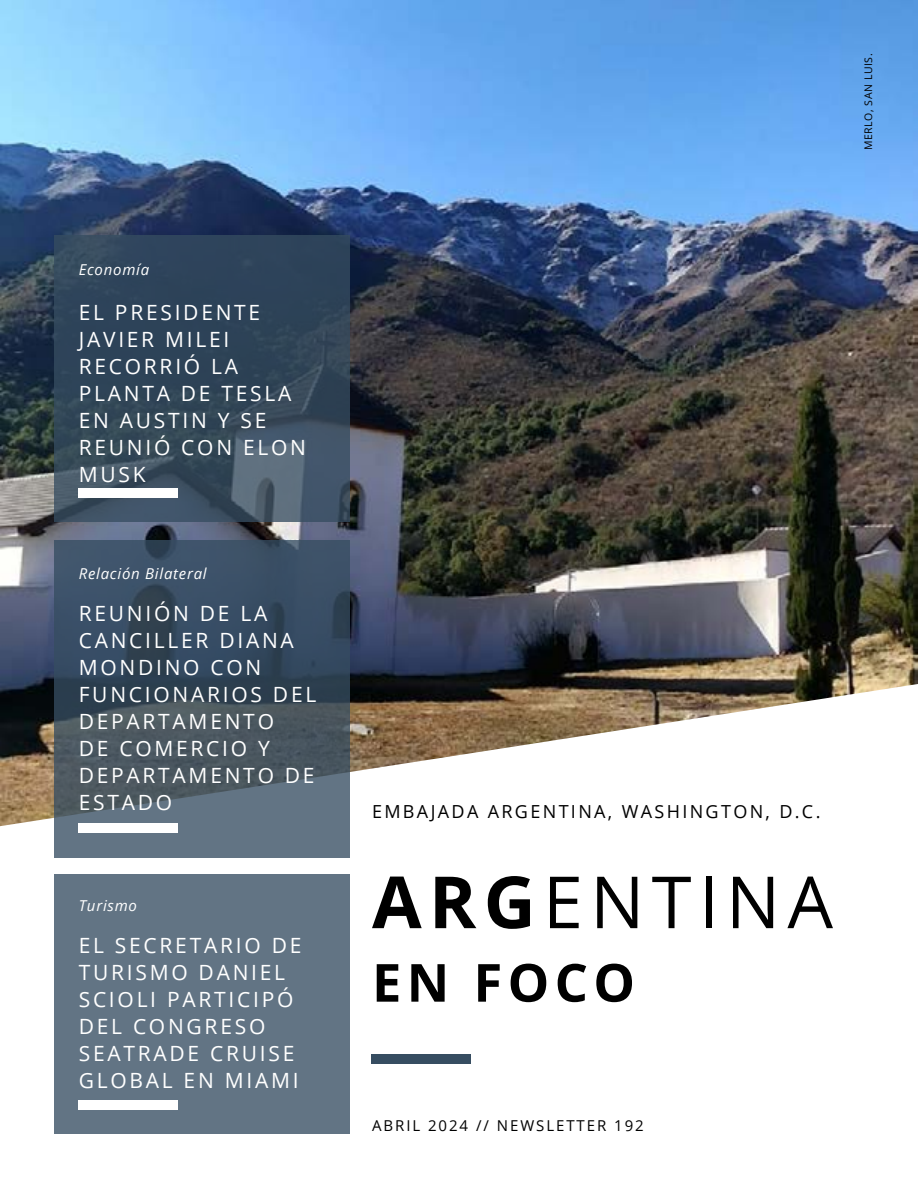
<style>
.page{position:relative;width:918px;height:1188px;background:#fff}
.page>*{position:absolute;margin:0;border:0;box-sizing:border-box;transform-origin:0 0}
.t1{font:72px "Open Sans";letter-spacing:.1em;color:#000}
.t2{font:700 52.5px "Open Sans";letter-spacing:.1em;color:#000}
.t3{font:21px/27px "Open Sans";letter-spacing:.13em;color:#fff}
.t4{font:18px "Open Sans";letter-spacing:.13em;color:#000}
.t5{font:italic 15px "Open Sans";letter-spacing:.05em;color:#fff}
.t6{font:15px "Open Sans";letter-spacing:.13em;color:#000}
.t7{font:10.5px "Open Sans";letter-spacing:.05em;color:#000}
.s1{font-weight:700}
</style>
<div class="page">
<img style="left:0;top:0;width:918px;height:826px">
<div style="left:372px;top:1055px;width:99px;height:9px;background:#364d61"></div>
<div style="left:55px;top:875px;width:295px;height:259px;background:#627484"></div>
<svg style="left:55px;top:540px;width:295px;height:317px;background:#456"></svg>
<svg style="left:55px;top:236px;width:295px;height:286px;background:#35495c"></svg>
<div style="left:79px;top:1100px;width:99px;height:9px;background:#fff"></div>
<div style="left:79px;top:824px;width:99px;height:9px;background:#fff"></div>
<div style="left:79px;top:488px;width:99px;height:9px;background:#fff"></div>
<p class="t5" style="left:79px;top:260px;width:72px">Economía</p>
<p class="t3" style="left:79px;top:298px;width:229px">EL PRESIDENTE<br>JAVIER MILEI<br>RECORRIÓ LA<br>PLANTA DE TESLA<br>EN AUSTIN Y SE<br>REUNIÓ CON ELON<br>MUSK</p>
<p class="t5" style="left:79px;top:563px;width:130px">Relación Bilateral</p>
<p class="t3" style="left:79px;top:600px;width:239px">REUNIÓN DE LA<br>CANCILLER DIANA<br>MONDINO CON<br>FUNCIONARIOS DEL<br>DEPARTAMENTO<br>DE COMERCIO Y<br>DEPARTAMENTO DE<br>ESTADO</p>
<p class="t5" style="left:79px;top:895px;width:60px">Turismo</p>
<p class="t3" style="left:79px;top:931px;width:224px">EL SECRETARIO DE<br>TURISMO DANIEL<br>SCIOLI PARTICIPÓ<br>DEL CONGRESO<br>SEATRADE CRUISE<br>GLOBAL EN MIAMI</p>
<p class="t7" style="left:861px;top:150px;width:98px;rotate:-90deg">MERLO, SAN LUIS.</p>
<p class="t4" style="left:372px;top:800px;width:450px">EMBAJADA ARGENTINA, WASHINGTON, D.C.</p>
<h1 class="t1" style="left:372px;top:853px;width:463px"><span class="s1">ARG</span>ENTINA</h1>
<h2 class="t2" style="left:372px;top:946px;width:265px">EN FOCO</h2>
<p class="t6" style="left:372px;top:1115px;width:273px">ABRIL 2024 // NEWSLETTER 192</p>
</div>
